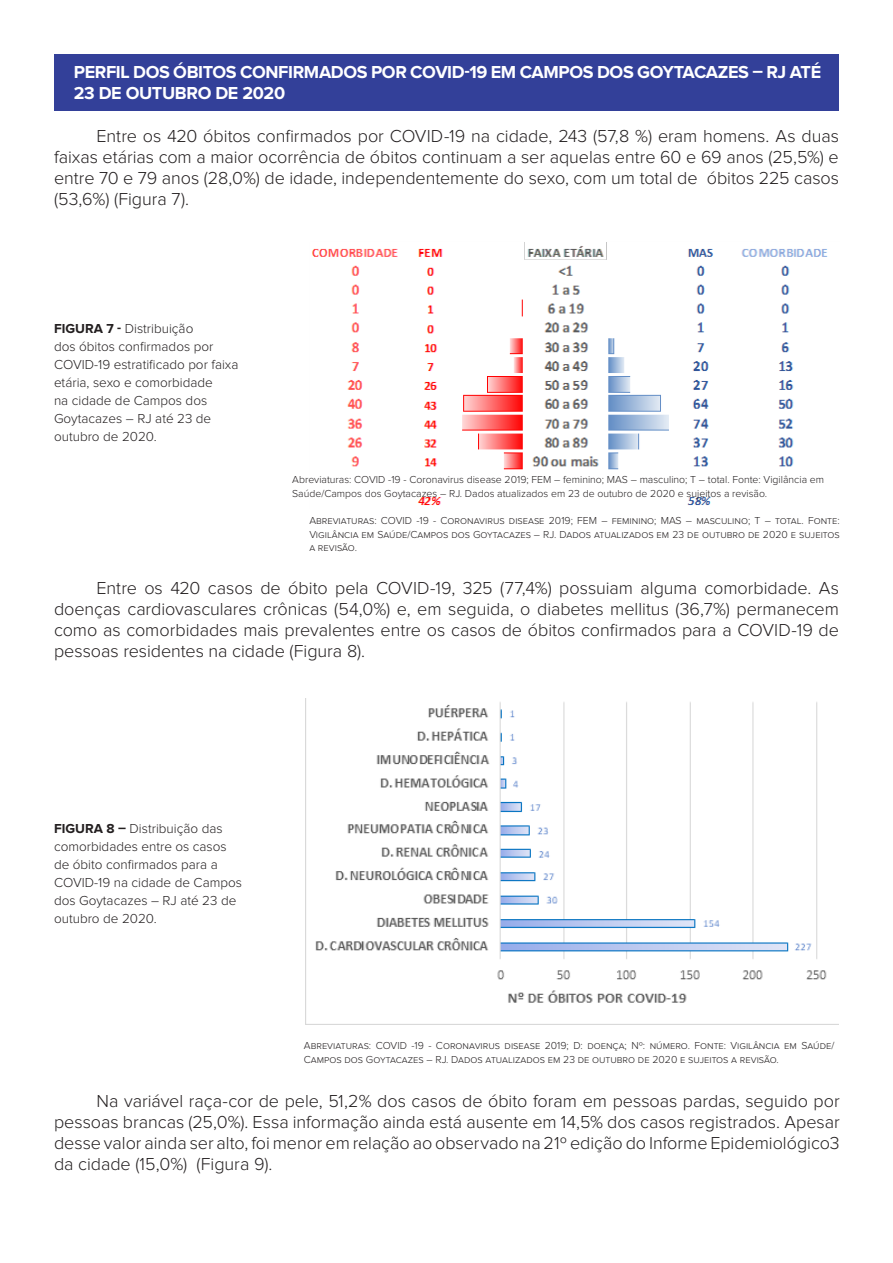
<style>
.page{position:relative;width:893px;height:1263px;background:#fff}
.page>*{position:absolute;margin:0;border:0;box-sizing:border-box;transform-origin:0 0}
.t1{font:300 18px/21px "Proxima Nova";letter-spacing:-.005em;color:#231f20;text-align:justify}
.t2{font:700 18px/21.6px "Proxima Nova";letter-spacing:-.02em;color:#fff}
.t3{font:300 13.5px/18px "Proxima Nova";color:#231f20}
.t4{font:300 10.5px/13.5px "Proxima Nova";color:#231f20}
.s1{font-weight:700}
</style>
<div class="page">
<img style="left:312px;top:242px;width:516px;height:263px">
<img style="left:306px;top:702px;width:521px;height:322px">
<div style="left:292px;top:475px;width:563px;height:22px;background:#fff"></div>
<div style="left:54px;top:54px;width:785px;height:56px;background:#334099"></div>
<p class="t2" style="left:74px;top:62px;width:749px">PERFIL DOS ÓBITOS CONFIRMADOS POR COVID-19 EM CAMPOS DOS GOYTACAZES – RJ ATÉ<br>23 DE OUTUBRO DE 2020</p>
<p class="t1" style="left:54px;top:126px;width:786px;text-indent:43px">Entre os 420 óbitos confirmados por COVID-19 na cidade, 243 (57,8 %) eram homens. As duas faixas etárias com a maior ocorrência de óbitos continuam a ser aquelas entre 60 e 69 anos (25,5%) e entre 70 e 79 anos (28,0%) de idade, independentemente do sexo, com um total de óbitos 225 casos (53,6%) (Figura 7).</p>
<p class="t3" style="left:54px;top:320px;width:186px"><span class="s1">FIGURA 7 -</span> Distribuição<br>dos óbitos confirmados por<br>COVID-19 estratificado por faixa etária, sexo e comorbidade<br>na cidade de Campos dos<br>Goytacazes – RJ até 23 de outubro de 2020.</p>
<p class="t4" style="left:292px;top:473px;width:533px">Abreviaturas: COVID -19 - Coronavirus disease 2019; FEM – feminino; MAS – masculino; T – total. Fonte: Vigilância em<br>Saúde/Campos dos Goytacazes – RJ. Dados atualizados em 23 de outubro de 2020 e sujeitos a revisão.</p>
<p class="t4" style="left:309px;top:514px;width:532px;text-align:justify">Abreviaturas: COVID -19 - Coronavirus disease 2019; FEM – feminino; MAS – masculino; T – total. Fonte:<br>Vigilância em Saúde/Campos dos Goytacazes – RJ. Dados atualizados em 23 de outubro de 2020 e sujeitos a revisão.</p>
<p class="t1" style="left:54px;top:578px;width:786px;text-indent:43px">Entre os 420 casos de óbito pela COVID-19, 325 (77,4%) possuiam alguma comorbidade. As doenças cardiovasculares crônicas (54,0%) e, em seguida, o diabetes mellitus (36,7%) permanecem como as comorbidades mais prevalentes entre os casos de óbitos confirmados para a COVID-19 de pessoas residentes na cidade (Figura 8).</p>
<p class="t3" style="left:54px;top:820px;width:189px"><span class="s1">FIGURA 8 –</span> Distribuição das comorbidades entre os casos de óbito confirmados para a<br>COVID-19 na cidade de Campos dos Goytacazes – RJ até 23 de outubro de 2020.</p>
<p class="t4" style="left:304px;top:1039px;width:532px">Abreviaturas: COVID -19 - Coronavirus disease 2019; D: doença; Nº: número. Fonte: Vigilância em Saúde/<br>Campos dos Goytacazes – RJ. Dados atualizados em 23 de outubro de 2020 e sujeitos a revisão.</p>
<p class="t1" style="left:54px;top:1091px;width:787px;text-indent:43px">Na variável raça-cor de pele, 51,2% dos casos de óbito foram em pessoas pardas, seguido por pessoas brancas (25,0%). Essa informação ainda está ausente em 14,5% dos casos registrados. Apesar desse valor ainda ser alto, foi menor em relação ao observado na 21º edição do Informe Epidemiológico3 da cidade (15,0%) (Figura 9).</p>
</div>
